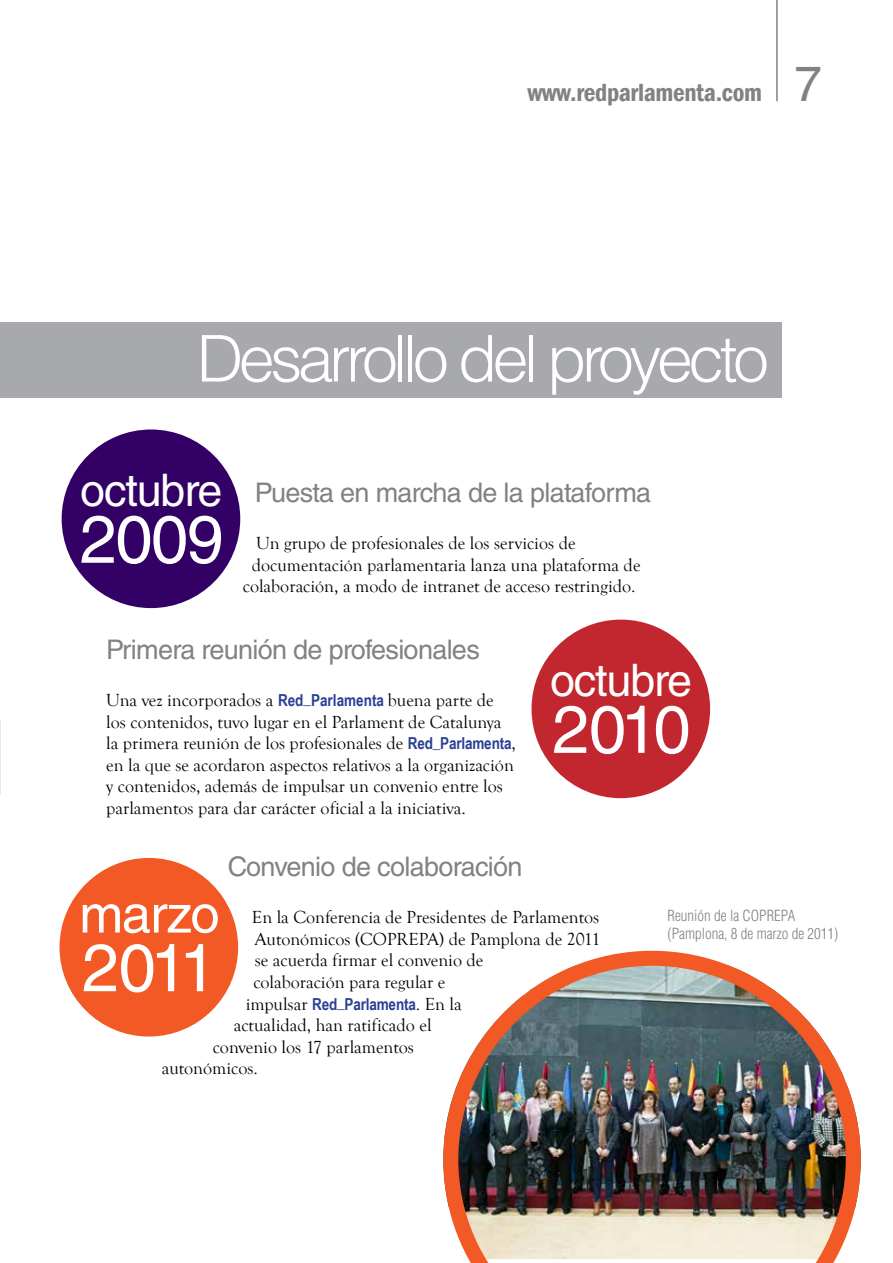
<style>
.page{position:relative;width:893px;height:1263px;background:#fff}
.page>*{position:absolute;margin:0;border:0;box-sizing:border-box;transform-origin:0 0}
.t1{font:67.05px "Helvetica LT Std";letter-spacing:-.025em;color:#fff}
.t2{font:300 64.5px "Helvetica LT Std";letter-spacing:-.07em;color:#fff}
.t3{font:52.65px "Helvetica LT Std";letter-spacing:-.025em;color:#fff}
.t4{font:44.85px "Helvetica LT Std";letter-spacing:-.025em;color:#fff}
.t5{font:27px "Helvetica LT Std";letter-spacing:-.025em;color:#808285}
.t6{font:600 condensed 25.5px "Franklin Gothic";letter-spacing:-.015em;color:#808285}
.t7{font:18px/21.6px "Goudy Old Style T";color:#000}
.t8{font:700 16.5px "Arial Narrow";letter-spacing:-.01em;color:#294094}
.t9{font:300 condensed 15px/18px "Helvetica LT Std";color:#808285}
.s1{font-family:"Helvetica LT Std";font-weight:400;font-stretch:normal;font-size:49.5px}
.s2{font-family:"Arial Narrow";font-weight:700;font-size:16.5px;color:#294094}
.s3{font-family:"Goudy Old Style T";font-weight:400;font-size:18px;color:#000}
</style>
<div class="page">
<hr style="left:776px;top:0;width:2px;height:101px;background:#808285">
<div style="left:0;top:322px;width:782px;height:76px;background:#a7a9ac"></div>
<div style="left:62px;top:429px;width:178px;height:179px;background:#306;border-radius:50%"></div>
<div style="left:531px;top:620px;width:179px;height:178px;background:#c2262e;border-radius:50%"></div>
<div style="left:60px;top:858px;width:178px;height:178px;background:#f25924;border-radius:50%"></div>
<img style="left:443px;top:951px;width:418px;height:312px">
<h3 class="t6" style="left:527px;top:75px;width:296px">www.redparlamenta.com <span class="s1">7</span></h3>
<h2 class="t2" style="left:197px;top:318px;width:574px">Desarrollo del proyecto</h2>
<h3 class="t4" style="left:80px;top:464px;width:144px">octubre</h3>
<h1 class="t1" style="left:80px;top:500px;width:146px">2009</h1>
<h3 class="t5" style="left:255px;top:477px;width:398px">Puesta en marcha de la plataforma</h3>
<p class="t7" style="left:256px;top:533px;width:321px">Un grupo de profesionales de los servicios de</p>
<p class="t7" style="left:252px;top:554px;width:390px">documentación parlamentaria lanza una plataforma de</p>
<p class="t7" style="left:243px;top:576px;width:394px">colaboración, a modo de intranet de acceso restringido.</p>
<h3 class="t5" style="left:106px;top:634px;width:375px">Primera reunión de profesionales</h3>
<p class="t7" style="left:106px;top:690px;width:411px">Una vez incorporados a <span class="s2">Red_Parlamenta</span> buena parte de los contenidos, tuvo lugar en el Parlament de Catalunya la primera reunión de los profesionales de <span class="s2">Red_Parlamenta</span>, en la que se acordaron aspectos relativos a la organización y contenidos, además de impulsar un convenio entre los parlamentos para dar carácter oficial a la iniciativa.</p>
<h3 class="t5" style="left:228px;top:851px;width:296px">Convenio de colaboración</h3>
<p class="t7" style="left:252px;top:907px;width:350px">En la Conferencia de Presidentes de Parlamentos Autonómicos (COPREPA) de Pamplona de 2011 se acuerda firmar el convenio de<br>colaboración para regular e</p>
<p class="t8" style="left:246px;top:991px;width:217px"><span class="s3">impulsar</span> Red_Parlamenta<span class="s3">. En la</span></p>
<p class="t7" style="left:234px;top:1015px;width:199px">actualidad, han ratificado el</p>
<p class="t7" style="left:213px;top:1036px;width:203px">convenio los 17 parlamentos</p>
<p class="t7" style="left:162px;top:1058px;width:98px">autonómicos.</p>
<h3 class="t4" style="left:550px;top:654px;width:144px">octubre</h3>
<h1 class="t1" style="left:552px;top:690px;width:140px">2010</h1>
<h3 class="t3" style="left:79px;top:883px;width:142px">marzo</h3>
<p class="t9" style="left:668px;top:907px;width:172px">Reunión de la COPREPA (Pamplona, 8 de marzo de 2011)</p>
<h1 class="t1" style="left:82px;top:929px;width:136px">2011</h1>
</div>
